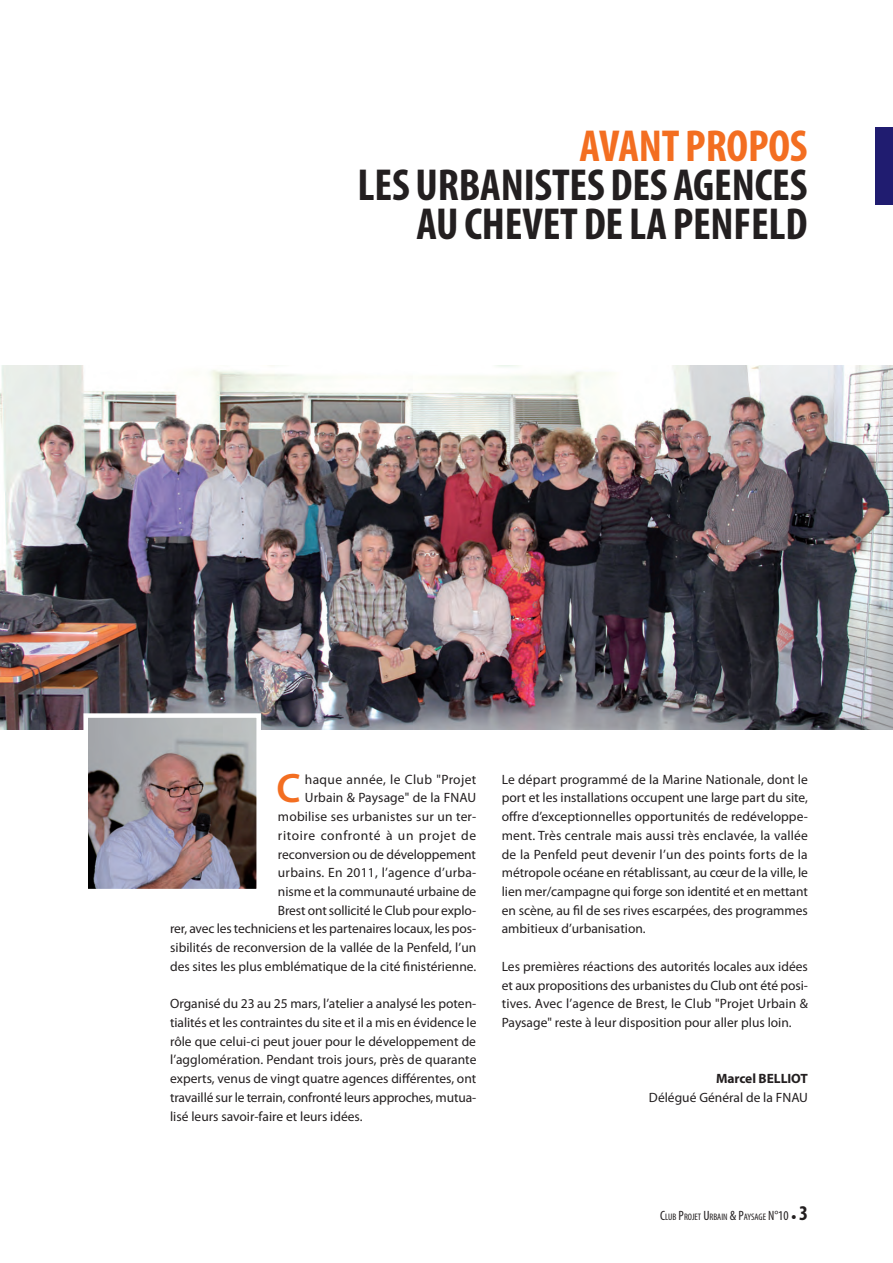
<style>
.page{position:relative;width:893px;height:1263px;background:#fff}
.page>*{position:absolute;margin:0;border:0;box-sizing:border-box;transform-origin:0 0}
.Titre_du_chapitre{font:700 condensed 45px/39px "Myriad Pro";letter-spacing:-.005em;color:#231f20;text-align:right}
.Texte_courant{font:600 41.25px "Myriad Pro";color:#f36e21}
.Texte_courant-2{font:13.5px/18.8px "Myriad Pro";color:#231f20;text-align:justify}
.Texte_courant-3{font:700 13.5px "Myriad Pro";letter-spacing:-.005em;color:#231f20}
.Texte_courant-4{font:condensed 9.45px "Myriad Pro";color:#231f20}
.s1{color:#f36e21}
.s2{font-size:13.5px}
.s3{font-weight:700;font-size:21px}
</style>
<div class="page">
<div style="left:876px;top:128px;width:17px;height:77px;background:#201c70"></div>
<img style="left:0;top:366px;width:893px;height:363px">
<img style="left:88px;top:718px;width:168px;height:170px">
<div style="left:83px;top:713px;width:178px;height:180px;border:4px solid #fff"></div>
<p class="Titre_du_chapitre" style="left:358px;top:126px;width:451px"><span class="s1">AVANT PROPOS<br></span>LES URBANISTES DES AGENCES<br>AU CHEVET DE LA PENFELD</p>
<p class="Texte_courant-2" style="left:170px;top:770px;width:308px;text-align:right">haque année, le Club "Projet<br>Urbain &amp; Paysage" de la FNAU<br>mobilise ses urbanistes sur un ter-<br>ritoire confronté à un projet de<br>reconversion ou de développement<br>urbains. En 2011, l’agence d’urba-<br>nisme et la communauté urbaine de<br>Brest ont sollicité le Club pour explo-<br>rer, avec les techniciens et les partenaires locaux, les pos&shy;sibilités de reconversion de la vallée de la Penfeld, l’un des sites les plus emblématique de la cité finistérienne.</p>
<p class="Texte_courant-2" style="left:170px;top:994px;width:308px">Organisé du 23 au 25 mars, l’atelier a analysé les poten&shy;tialités et les contraintes du site et il a mis en évidence le rôle que celui-ci peut jouer pour le développement de l’agglomération. Pendant trois jours, près de quarante experts, venus de vingt quatre agences différentes, ont travaillé sur le terrain, confronté leurs approches, mutua&shy;lisé leurs savoir-faire et leurs idées.</p>
<p class="Texte_courant" style="left:276px;top:762px;width:26px">C</p>
<p class="Texte_courant-2" style="left:502px;top:770px;width:308px">Le départ programmé de la Marine Nationale, dont le port et les installations occupent une large part du site, offre d’exceptionnelles opportunités de redéveloppe&shy;ment. Très centrale mais aussi très enclavée, la vallée de la Penfeld peut devenir l’un des points forts de la métropole océane en rétablissant, au cœur de la ville, le lien mer/campagne qui forge son identité et en mettant en scène, au fil de ses rives escarpées, des programmes ambitieux d’urbanisation.</p>
<p class="Texte_courant-2" style="left:502px;top:957px;width:308px">Les premières réactions des autorités locales aux idées et aux propositions des urbanistes du Club ont été posi&shy;tives. Avec l’agence de Brest, le Club "Projet Urbain &amp; Paysage" reste à leur disposition pour aller plus loin.</p>
<p class="Texte_courant-3" style="left:716px;top:1070px;width:93px">Marcel BELLIOT</p>
<p class="Texte_courant-2" style="left:649px;top:1088px;width:160px">Délégué Général de la FNAU</p>
<p class="Texte_courant-4" style="left:660px;top:1211px;width:149px"><span class="s2">C</span>LUB <span class="s2">P</span>ROJET <span class="s2">U</span> RBAIN <span class="s2">&amp; P</span>AYSAGE <span class="s2">N°10</span> • <span class="s3">3</span></p>
</div>
